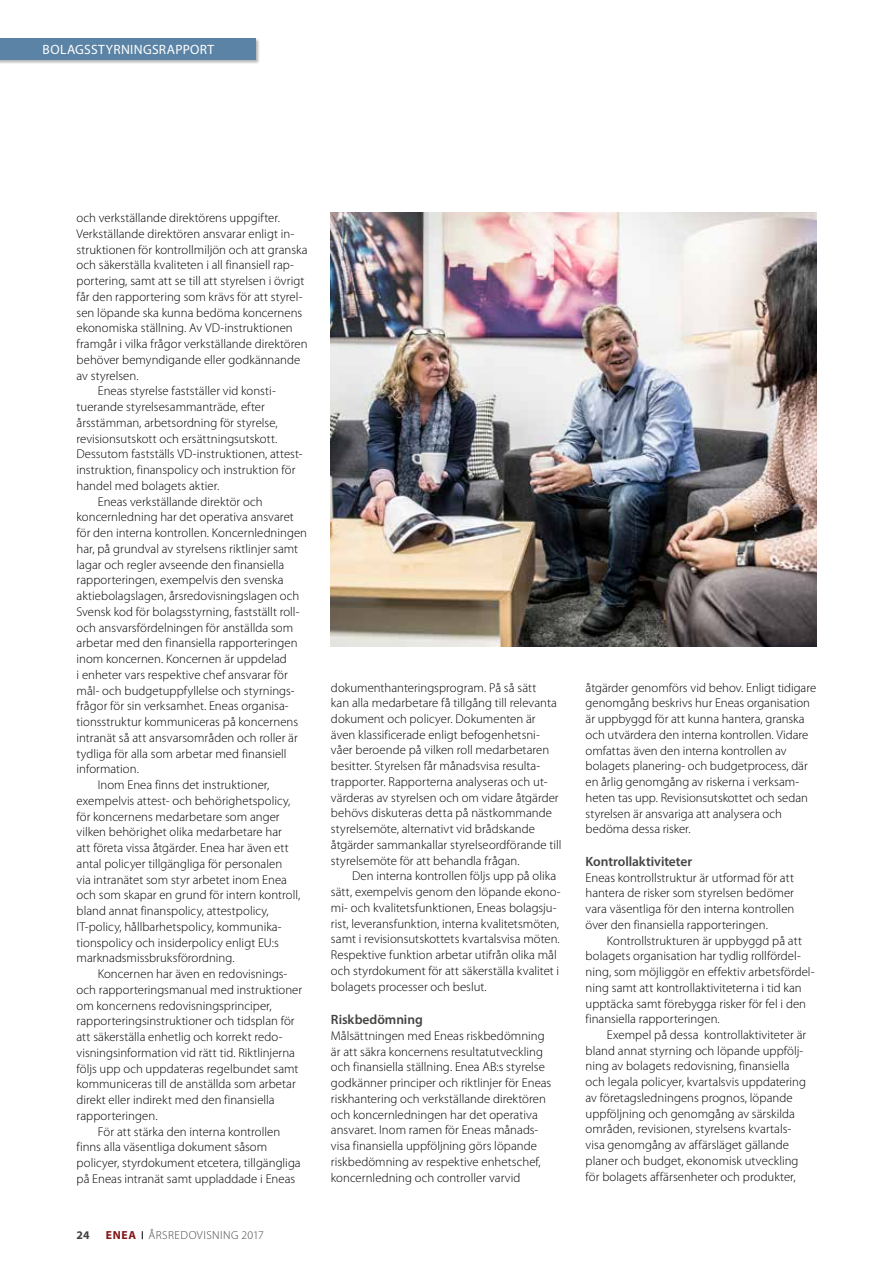
<style>
.page{position:relative;width:893px;height:1263px;background:#fff}
.page>*{position:absolute;margin:0;border:0;box-sizing:border-box;transform-origin:0 0}
.t1{font:600 13.5px "Myriad Pro";letter-spacing:-.005em;color:#434342}
.t2{font:13.5px "Myriad Pro";letter-spacing:.025em;color:#fff}
.t3{font:300 12.75px/15.8px "Myriad Pro";color:#000}
.t4{font:300 11.7px "Myriad Pro";letter-spacing:.04em;color:#434342}
.t5{font:700 11.7px "Myriad Pro";color:#434342}
.s1{font-weight:700;color:#811719}
</style>
<div class="page">
<div style="left:0;top:38px;width:260px;height:26px;background:#000;opacity:.29"></div>
<div style="left:0;top:38px;width:255px;height:22px;background:#5b83a6"></div>
<img style="left:331px;top:213px;width:485px;height:433px">
<p class="t2" style="left:43px;top:42px;width:173px">BOLAGSSTYRNINGSRAPPORT</p>
<p class="t3" style="left:77px;top:210px;width:205px">och verkställande direktörens uppgifter.</p>
<p class="t3" style="left:77px;top:226px;width:219px">Verkställande direktören ansvarar enligt in-</p>
<p class="t3" style="left:77px;top:242px;width:233px">struktionen för kontrollmiljön och att granska</p>
<p class="t3" style="left:77px;top:257px;width:219px">och säkerställa kvaliteten i all finansiell rap-</p>
<p class="t3" style="left:77px;top:273px;width:229px">portering, samt att se till att styrelsen i övrigt</p>
<p class="t3" style="left:77px;top:289px;width:227px">får den rapportering som krävs för att styrel-</p>
<p class="t3" style="left:77px;top:305px;width:227px">sen löpande ska kunna bedöma koncernens</p>
<p class="t3" style="left:77px;top:320px;width:218px">ekonomiska ställning. Av VD-instruktionen</p>
<p class="t3" style="left:77px;top:336px;width:233px">framgår i vilka frågor verkställande direktören</p>
<p class="t3" style="left:77px;top:352px;width:225px">behöver bemyndigande eller godkännande</p>
<p class="t3" style="left:77px;top:368px;width:64px">av styrelsen.</p>
<p class="t3" style="left:98px;top:383px;width:180px">Eneas styrelse fastställer vid konsti-</p>
<p class="t3" style="left:77px;top:399px;width:190px">tuerande styrelsesammanträde, efter</p>
<p class="t3" style="left:77px;top:415px;width:203px">årsstämman, arbetsordning för styrelse,</p>
<p class="t3" style="left:77px;top:431px;width:202px">revisionsutskott och ersättningsutskott.</p>
<p class="t3" style="left:77px;top:446px;width:228px">Dessutom fastställs VD-instruktionen, attest-</p>
<p class="t3" style="left:77px;top:462px;width:220px">instruktion, finanspolicy och instruktion för</p>
<p class="t3" style="left:77px;top:478px;width:144px">handel med bolagets aktier.</p>
<p class="t3" style="left:98px;top:494px;width:166px">Eneas verkställande direktör och</p>
<p class="t3" style="left:77px;top:509px;width:219px">koncernledning har det operativa ansvaret</p>
<p class="t3" style="left:77px;top:525px;width:232px">för den interna kontrollen. Koncernledningen</p>
<p class="t3" style="left:77px;top:541px;width:223px">har, på grundval av styrelsens riktlinjer samt</p>
<p class="t3" style="left:77px;top:557px;width:209px">lagar och regler avseende den finansiella</p>
<p class="t3" style="left:77px;top:572px;width:209px">rapporteringen, exempelvis den svenska</p>
<p class="t3" style="left:77px;top:588px;width:224px">aktiebolagslagen, årsredovisningslagen och</p>
<p class="t3" style="left:77px;top:604px;width:225px">Svensk kod för bolagsstyrning, fastställt roll-</p>
<p class="t3" style="left:77px;top:620px;width:218px">och ansvarsfördelningen för anställda som</p>
<p class="t3" style="left:77px;top:635px;width:222px">arbetar med den finansiella rapporteringen</p>
<p class="t3" style="left:77px;top:651px;width:212px">inom koncernen. Koncernen är uppdelad</p>
<p class="t3" style="left:77px;top:667px;width:213px">i enheter vars respektive chef ansvarar för</p>
<p class="t3" style="left:77px;top:683px;width:220px">mål- och budgetuppfyllelse och styrnings-</p>
<p class="t3" style="left:77px;top:698px;width:214px">frågor för sin verksamhet. Eneas organisa-</p>
<p class="t3" style="left:77px;top:714px;width:223px">tionsstruktur kommuniceras på koncernens</p>
<p class="t3" style="left:77px;top:730px;width:223px">intranät så att ansvarsområden och roller är</p>
<p class="t3" style="left:77px;top:746px;width:212px">tydliga för alla som arbetar med finansiell</p>
<p class="t3" style="left:77px;top:761px;width:64px">information.</p>
<p class="t3" style="left:98px;top:777px;width:173px">Inom Enea finns det instruktioner,</p>
<p class="t3" style="left:77px;top:793px;width:215px">exempelvis attest- och behörighetspolicy,</p>
<p class="t3" style="left:77px;top:809px;width:205px">för koncernens medarbetare som anger</p>
<p class="t3" style="left:77px;top:824px;width:207px">vilken behörighet olika medarbetare har</p>
<p class="t3" style="left:77px;top:840px;width:214px">att företa vissa åtgärder. Enea har även ett</p>
<p class="t3" style="left:77px;top:856px;width:207px">antal policyer tillgängliga för personalen</p>
<p class="t3" style="left:77px;top:872px;width:212px">via intranätet som styr arbetet inom Enea</p>
<p class="t3" style="left:77px;top:887px;width:225px">och som skapar en grund för intern kontroll,</p>
<p class="t3" style="left:77px;top:903px;width:194px">bland annat finanspolicy, attestpolicy,</p>
<p class="t3" style="left:77px;top:919px;width:207px">IT-policy, hållbarhetspolicy, kommunika-</p>
<p class="t3" style="left:77px;top:934px;width:204px">tionspolicy och insiderpolicy enligt EU:s</p>
<p class="t3" style="left:77px;top:950px;width:160px">marknadsmissbruksförordning.</p>
<p class="t3" style="left:98px;top:966px;width:191px">Koncernen har även en redovisnings-</p>
<p class="t3" style="left:77px;top:982px;width:227px">och rapporteringsmanual med instruktioner</p>
<p class="t3" style="left:77px;top:997px;width:197px">om koncernens redovisningsprinciper,</p>
<p class="t3" style="left:77px;top:1013px;width:220px">rapporteringsinstruktioner och tidsplan för</p>
<p class="t3" style="left:77px;top:1029px;width:207px">att säkerställa enhetlig och korrekt redo-</p>
<p class="t3" style="left:77px;top:1045px;width:220px">visningsinformation vid rätt tid. Riktlinjerna</p>
<p class="t3" style="left:77px;top:1060px;width:223px">följs upp och uppdateras regelbundet samt</p>
<p class="t3" style="left:77px;top:1076px;width:221px">kommuniceras till de anställda som arbetar</p>
<p class="t3" style="left:77px;top:1092px;width:200px">direkt eller indirekt med den finansiella</p>
<p class="t3" style="left:77px;top:1108px;width:83px">rapporteringen.</p>
<p class="t3" style="left:98px;top:1123px;width:184px">För att stärka den interna kontrollen</p>
<p class="t3" style="left:77px;top:1139px;width:192px">finns alla väsentliga dokument såsom</p>
<p class="t3" style="left:77px;top:1155px;width:226px">policyer, styrdokument etcetera, tillgängliga</p>
<p class="t3" style="left:77px;top:1171px;width:220px">på Eneas intranät samt uppladdade i Eneas</p>
<p class="t5" style="left:77px;top:1229px;width:15px">24</p>
<p class="t4" style="left:106px;top:1229px;width:160px"><span class="s1">ENEA</span> ÅRSREDOVISNING 2017</p>
<p class="t3" style="left:331px;top:679px;width:232px">dokumenthanteringsprogram. På så sätt<br>kan alla medarbetare få tillgång till relevanta dokument och policyer. Dokumenten är även klassificerade enligt befogenhetsni&shy;våer beroende på vilken roll medarbetaren besitter. Styrelsen får månadsvisa resulta&shy;trapporter. Rapporterna analyseras och ut&shy;värderas av styrelsen och om vidare åtgärder behövs diskuteras detta på nästkommande styrelsemöte, alternativt vid brådskande åtgärder sammankallar styrelseordförande till styrelsemöte för att behandla frågan.</p>
<p class="t3" style="left:331px;top:868px;width:231px;text-indent:21px">Den interna kontrollen följs upp på olika sätt, exempelvis genom den löpande ekono&shy;mi- och kvalitetsfunktionen, Eneas bolagsju&shy;rist, leveransfunktion, interna kvalitetsmöten, samt i revisionsutskottets kvartalsvisa möten.<br>Respektive funktion arbetar utifrån olika mål och styrdokument för att säkerställa kvalitet i bolagets processer och beslut.</p>
<p class="t1" style="left:331px;top:1012px;width:93px">Riskbedömning</p>
<p class="t3" style="left:331px;top:1028px;width:222px">Målsättningen med Eneas riskbedömning är att säkra koncernens resultatutveckling och finansiella ställning. Enea AB:s styrelse godkänner principer och riktlinjer för Eneas riskhantering och verkställande direktören och koncernledningen har det operativa ansvaret. Inom ramen för Eneas månads&shy;visa finansiella uppföljning görs löpande riskbedömning av respektive enhetschef, koncernledning och controller varvid</p>
<p class="t3" style="left:586px;top:680px;width:232px">åtgärder genomförs vid behov. Enligt tidigare genomgång beskrivs hur Eneas organisation är uppbyggd för att kunna hantera, granska och utvärdera den interna kontrollen. Vidare omfattas även den interna kontrollen av bolagets planering- och budgetprocess, där en årlig genomgång av riskerna i verksam&shy;heten tas upp. Revisionsutskottet och sedan styrelsen är ansvariga att analysera och bedöma dessa risker.</p>
<p class="t1" style="left:586px;top:854px;width:108px">Kontrollaktiviteter</p>
<p class="t3" style="left:586px;top:869px;width:210px;text-align:justify">Eneas kontrollstruktur är utformad för att hantera de risker som styrelsen bedömer vara väsentliga för den interna kontrollen över den finansiella rapporteringen.</p>
<p class="t3" style="left:586px;top:932px;width:230px;text-indent:21px">Kontrollstrukturen är uppbyggd på att bolagets organisation har tydlig rollfördel&shy;ning, som möjliggör en effektiv arbetsfördel&shy;ning samt att kontrollaktiviteterna i tid kan upptäcka samt förebygga risker för fel i den finansiella rapporteringen.</p>
<p class="t3" style="left:586px;top:1027px;width:222px;text-indent:21px">Exempel på dessa kontrollaktiviteter är bland annat styrning och löpande uppfölj&shy;ning av bolagets redovisning, finansiella och legala policyer, kvartalsvis uppdatering av företagsledningens prognos, löpande uppföljning och genomgång av särskilda områden, revisionen, styrelsens kvartals&shy;visa genomgång av affärsläget gällande planer och budget, ekonomisk utveckling för bolagets affärsenheter och produkter,</p>
</div>
